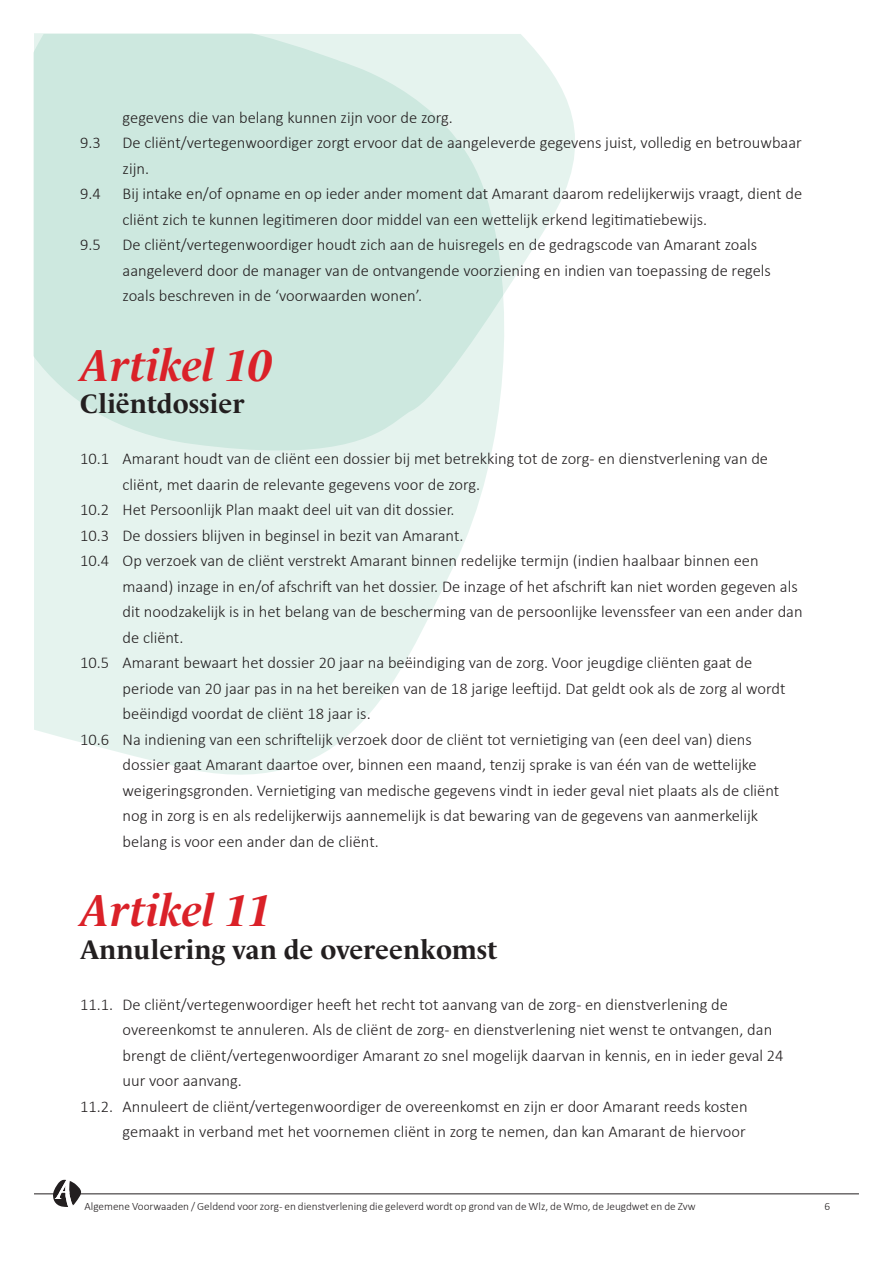
<style>
.page{position:relative;width:893px;height:1263px;background:#fff}
.page>*{position:absolute;margin:0;border:0;box-sizing:border-box;transform-origin:0 0}
.Kop_groot_rood_cursief{font:italic 700 45px "Le Monde Livre Std";color:#da2128}
.Artikelkop{font:700 27px "Le Monde Livre Std";color:#231f20}
.inspring_zonder_nummer{font:300 16.5px/25.5px "Calibri";color:#231f20}
.t1{font:300 11.25px "Calibri";color:#231f20}
</style>
<div class="page">
<hr style="left:34px;top:1193px;width:825px;height:1px;background:#231f20">
<svg style="left:52px;top:1180px;width:31px;height:27px"></svg>
<svg style="left:33px;top:34px;width:542px;height:322px"></svg>
<svg style="left:34px;top:33px;width:483px;height:742px;background:#dcefe8"></svg>
<p class="inspring_zonder_nummer" style="left:123px;top:105px;width:332px">gegevens die van belang kunnen zijn voor de zorg.</p>
<p class="inspring_zonder_nummer" style="left:80px;top:130px;width:22px">9.3</p>
<p class="inspring_zonder_nummer" style="left:123px;top:130px;width:681px">De cliënt/vertegenwoordiger zorgt ervoor dat de aangeleverde gegevens juist, volledig en betrouwbaar zijn.</p>
<p class="inspring_zonder_nummer" style="left:80px;top:181px;width:22px">9.4</p>
<p class="inspring_zonder_nummer" style="left:123px;top:181px;width:681px">Bij intake en/of opname en op ieder ander moment dat Amarant daarom redelijkerwijs vraagt, dient de cliënt zich te kunnen legitimeren door middel van een wettelijk erkend legitimatiebewijs.</p>
<p class="inspring_zonder_nummer" style="left:80px;top:232px;width:22px">9.5</p>
<p class="inspring_zonder_nummer" style="left:123px;top:232px;width:650px">De cliënt/vertegenwoordiger houdt zich aan de huisregels en de gedragscode van Amarant zoals aangeleverd door de manager van de ontvangende voorziening en indien van toepassing de regels zoals beschreven in de ‘voorwaarden wonen’.</p>
<p class="Kop_groot_rood_cursief" style="left:80px;top:339px;width:193px">Artikel 10</p>
<p class="Artikelkop" style="left:80px;top:388px;width:166px">Cliëntdossier</p>
<p class="inspring_zonder_nummer" style="left:123px;top:446px;width:647px;text-indent:-43px">10.1 Amarant houdt van de cliënt een dossier bij met betrekking tot de zorg- en dienstverlening van de cliënt, met daarin de relevante gegevens voor de zorg.</p>
<p class="inspring_zonder_nummer" style="left:80px;top:497px;width:376px">10.2 Het Persoonlijk Plan maakt deel uit van dit dossier.</p>
<p class="inspring_zonder_nummer" style="left:80px;top:522px;width:385px">10.3 De dossiers blijven in beginsel in bezit van Amarant.</p>
<p class="inspring_zonder_nummer" style="left:123px;top:548px;width:682px;text-indent:-43px">10.4 Op verzoek van de cliënt verstrekt Amarant binnen redelijke termijn (indien haalbaar binnen een maand) inzage in en/of afschrift van het dossier. De inzage of het afschrift kan niet worden gegeven als dit noodzakelijk is in het belang van de bescherming van de persoonlijke levenssfeer van een ander dan de cliënt.</p>
<p class="inspring_zonder_nummer" style="left:123px;top:650px;width:664px;text-indent:-43px">10.5 Amarant bewaart het dossier 20 jaar na beëindiging van de zorg. Voor jeugdige cliënten gaat de periode van 20 jaar pas in na het bereiken van de 18 jarige leeftijd. Dat geldt ook als de zorg al wordt beëindigd voordat de cliënt 18 jaar is.</p>
<p class="inspring_zonder_nummer" style="left:123px;top:726px;width:658px;text-indent:-43px">10.6 Na indiening van een schriftelijk verzoek door de cliënt tot vernietiging van (een deel van) diens dossier gaat Amarant daartoe over, binnen een maand, tenzij sprake is van één van de wettelijke weigeringsgronden. Vernietiging van medische gegevens vindt in ieder geval niet plaats als de cliënt nog in zorg is en als redelijkerwijs aannemelijk is dat bewaring van de gegevens van aanmerkelijk belang is voor een ander dan de cliënt.</p>
<p class="Kop_groot_rood_cursief" style="left:80px;top:884px;width:193px">Artikel 11</p>
<p class="Artikelkop" style="left:80px;top:934px;width:419px">Annulering van de overeenkomst</p>
<p class="inspring_zonder_nummer" style="left:123px;top:991px;width:662px;text-indent:-43px">11.1. De cliënt/vertegenwoordiger heeft het recht tot aanvang van de zorg- en dienstverlening de overeenkomst te annuleren. Als de cliënt de zorg- en dienstverlening niet wenst te ontvangen, dan brengt de cliënt/vertegenwoordiger Amarant zo snel mogelijk daarvan in kennis, en in ieder geval 24 uur voor aanvang.</p>
<p class="inspring_zonder_nummer" style="left:80px;top:1093px;width:669px;text-align:right">11.2. Annuleert de cliënt/vertegenwoordiger de overeenkomst en zijn er door Amarant reeds kosten gemaakt in verband met het voornemen cliënt in zorg te nemen, dan kan Amarant de hiervoor</p>
<p class="t1" style="left:85px;top:1199px;width:612px">Algemene Voorwaaden / Geldend voor zorg- en dienstverlening die geleverd wordt op grond van de Wlz, de Wmo, de Jeugdwet en de Zvw</p>
<p class="t1" style="left:824px;top:1199px;width:7px">6</p>
</div>
